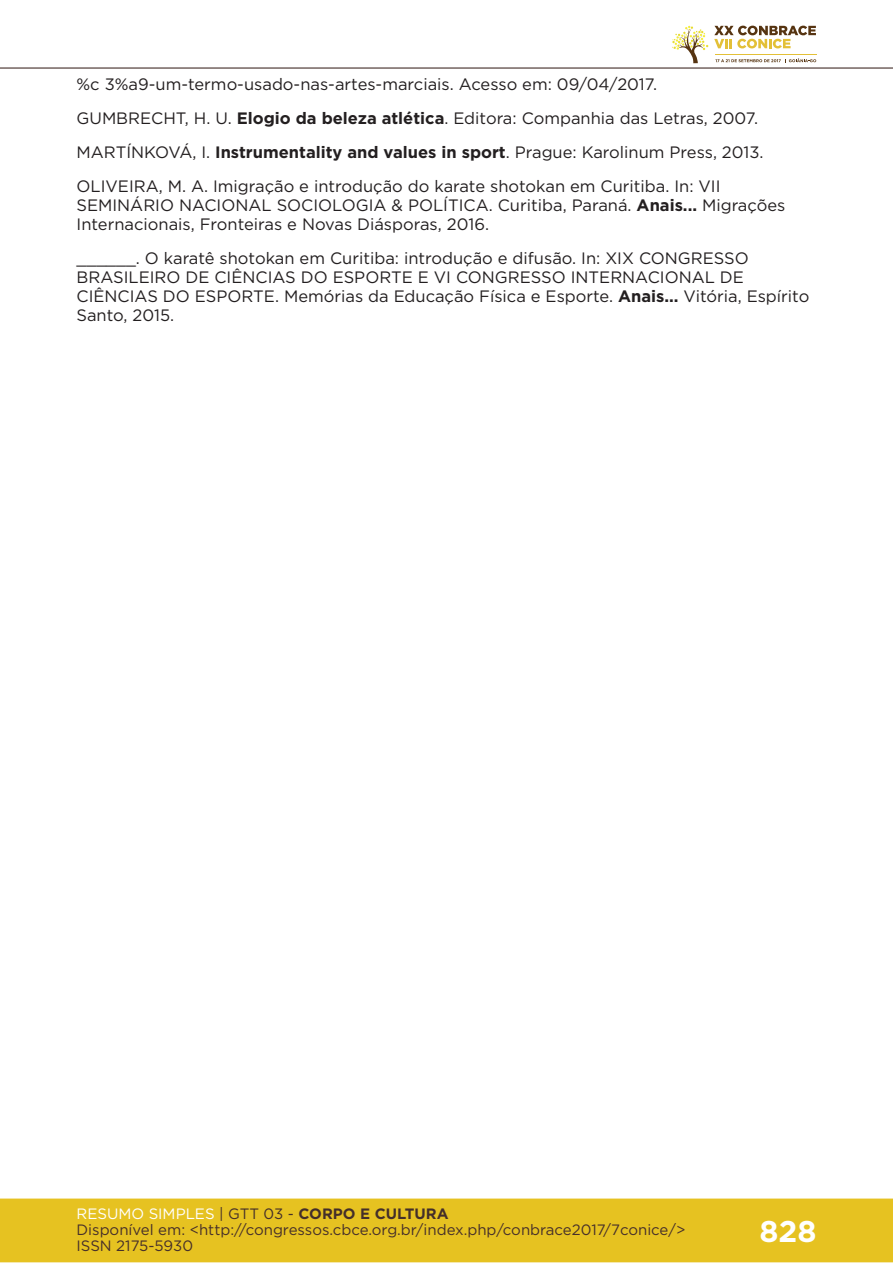
<style>
.page{position:relative;width:893px;height:1263px;background:#fff}
.page>*{position:absolute;margin:0;border:0;box-sizing:border-box;transform-origin:0 0}
.t1{font:700 30px "Gotham";color:#fff}
.t2{font:16.5px/19px "Gotham";color:#231f20}
.t3{font:15px/16px "Gotham";color:#462f2a}
.s1{font-weight:700}
.s2{font-style:inherit}
.s3{color:#fff}
.s4{color:#442f2a}
.s5{font-weight:700;color:#442f2a}
</style>
<div class="page">
<div style="left:0;top:1198px;width:893px;height:64px;background:#e6c221;border:2px solid #e6c221"></div>
<hr style="left:0;top:67px;width:893px;height:2px;background:#442f2a">
<svg style="left:672px;top:26px;width:144px;height:37px"></svg>
<p class="t2" style="left:77px;top:67px;width:689px;line-height:33.9px">%c 3%a9-um-termo-usado-nas-artes-marciais. Acesso em: 09/04/2017.<br>GUMBRECHT, H. U. <span class="s1">Elogio da beleza atlética</span>. Editora: Companhia das Letras, 2007.<br>MARTÍNKOVÁ, I. <span class="s1">Instrumentality and values in sport</span>. Prague: Karolinum Press, 2013.<br>OLIVEIRA, M. A. Imigração e introdução do karate shotokan em Curitiba. In: VII</p>
<p class="t2" style="left:77px;top:195px;width:710px">SEMINÁRIO NACIONAL SOCIOLOGIA &amp; POLÍTICA. Curitiba, Paraná. <span class="s1">Anais...</span> Migrações<br>Internacionais, Fronteiras e Novas Diásporas, 2016.</p>
<p class="t2" style="left:77px;top:248px;width:734px">______. O karatê shotokan em Curitiba: introdução e difusão. In: XIX CONGRESSO BRASILEIRO DE CIÊNCIAS DO ESPORTE E VI CONGRESSO INTERNACIONAL DE CIÊNCIAS DO ESPORTE. Memórias da Educação Física e Esporte. <span class="s1">Anais...</span> Vitória, Espírito Santo, 2015<span class="s2">.</span></p>
<p class="t3" style="left:77px;top:1205px;width:610px"><span class="s3">RESUMO SIMPLES</span> <span class="s4">| GTT 03 -</span> <span class="s5">CORPO E CULTURA<br></span>Disponível em: &lt;http://congressos.cbce.org.br/index.php/conbrace2017/7conice/&gt;<br>ISSN 2175-5930</p>
<h1 class="t1" style="left:759px;top:1212px;width:59px">828</h1>
</div>
